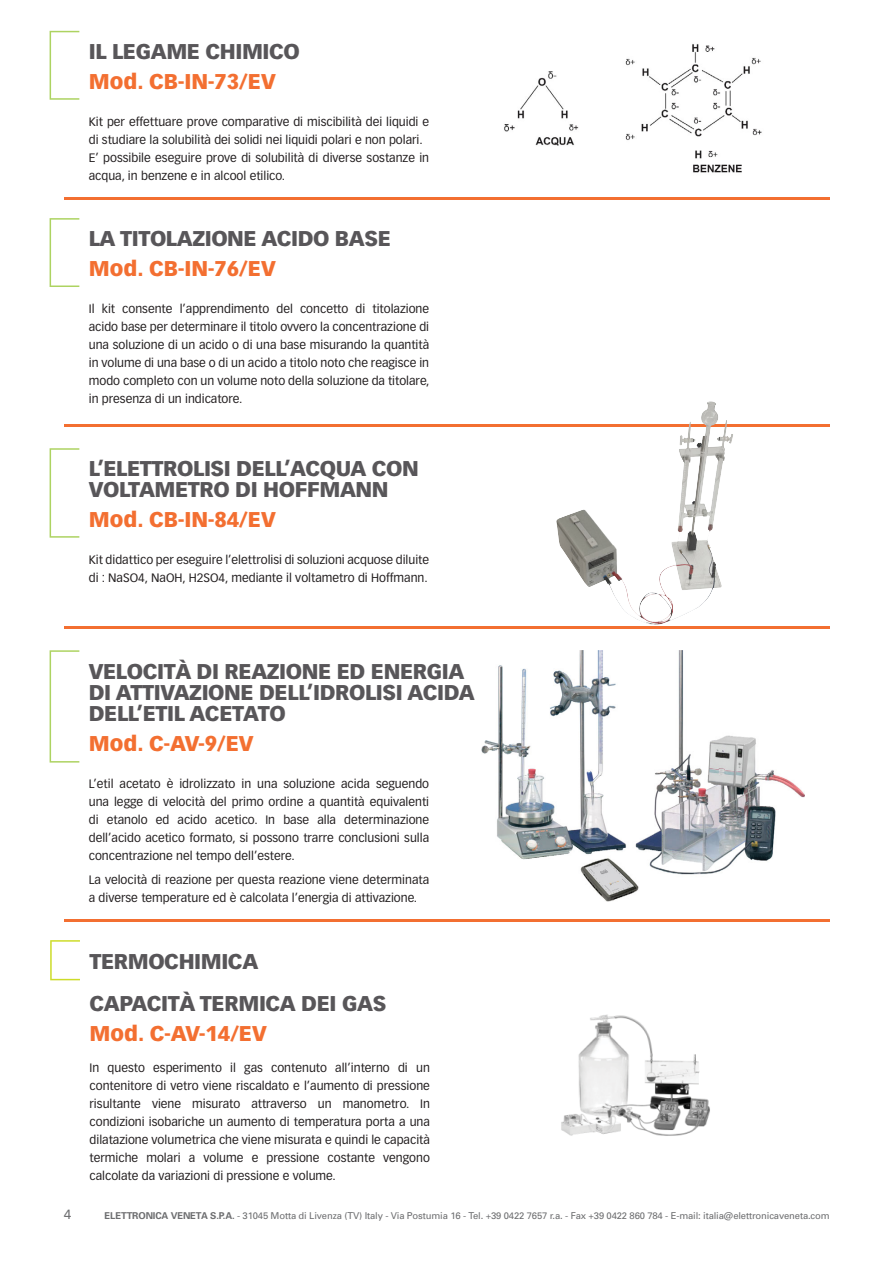
<style>
.page{position:relative;width:893px;height:1263px;background:#fff}
.page>*{position:absolute;margin:0;border:0;box-sizing:border-box;transform-origin:0 0}
.t1{font:900 21px/21px "Vectora LH";letter-spacing:-.02em;color:#585659}
.t2{font:900 21px "Vectora LH";color:#f36f31}
.t3{font:13.5px "Univers";color:#6d6e70}
.t4{font:12px/18px "Vectora LH";color:#231f20}
.t5{font:9.45px "Univers";letter-spacing:-.015em;color:#6d6e70}
.s1{font-weight:700}
</style>
<div class="page">
<svg style="left:50px;top:31px;width:29px;height:69px"></svg>
<svg style="left:50px;top:218px;width:29px;height:69px"></svg>
<svg style="left:50px;top:448px;width:29px;height:90px"></svg>
<svg style="left:50px;top:650px;width:29px;height:113px"></svg>
<hr style="left:64px;top:197px;width:765px;height:3px;background:#f36f31">
<hr style="left:64px;top:424px;width:765px;height:3px;background:#f36f31">
<hr style="left:64px;top:626px;width:765px;height:3px;background:#f36f31">
<hr style="left:64px;top:919px;width:765px;height:3px;background:#f36f31">
<img style="left:504px;top:44px;width:258px;height:129px">
<img style="left:556px;top:436px;width:137px;height:189px">
<img style="left:482px;top:650px;width:322px;height:252px">
<svg style="left:50px;top:940px;width:30px;height:40px"></svg>
<img style="left:561px;top:1014px;width:149px;height:122px">
<h1 class="t1" style="left:89px;top:42px;width:213px">IL LEGAME CHIMICO</h1>
<h1 class="t2" style="left:89px;top:72px;width:189px">Mod. CB-IN-73/EV</h1>
<p class="t4" style="left:89px;top:113px;width:342px">Kit per effettuare prove comparative di miscibilità dei liquidi e di studiare la solubilità dei solidi nei liquidi polari e non polari.<br>E’ possibile eseguire prove di solubilità di diverse sostanze in acqua, in benzene e in alcool etilico.</p>
<h1 class="t1" style="left:89px;top:229px;width:304px">LA TITOLAZIONE ACIDO BASE</h1>
<h1 class="t2" style="left:89px;top:260px;width:189px">Mod. CB-IN-76/EV</h1>
<p class="t4" style="left:89px;top:300px;width:342px;text-align:justify">Il kit consente l’apprendimento del concetto di titolazione acido base per determinare il titolo ovvero la concentrazione di una soluzione di un acido o di una base misurando la quantità in volume di una base o di un acido a titolo noto che reagisce in modo completo con un volume noto della soluzione da titolare, in presenza di un indicatore.</p>
<h1 class="t1" style="left:89px;top:459px;width:332px">L’ELETTROLISI DELL’ACQUA CON<br>VOLTAMETRO DI HOFFMANN</h1>
<h1 class="t2" style="left:89px;top:511px;width:189px">Mod. CB-IN-84/EV</h1>
<p class="t4" style="left:89px;top:552px;width:342px">Kit didattico per eseguire l’elettrolisi di soluzioni acquose diluite di : NaSO4, NaOH, H2SO4, mediante il voltametro di Hoffmann.</p>
<h1 class="t1" style="left:89px;top:662px;width:387px">VELOCITÀ DI REAZIONE ED ENERGIA<br>DI ATTIVAZIONE DELL’IDROLISI ACIDA<br>DELL’ETIL ACETATO</h1>
<h1 class="t2" style="left:89px;top:735px;width:166px">Mod. C-AV-9/EV</h1>
<p class="t4" style="left:89px;top:775px;width:342px;text-align:justify">L’etil acetato è idrolizzato in una soluzione acida seguendo una legge di velocità del primo ordine a quantità equivalenti di etanolo ed acido acetico. In base alla determinazione dell’acido acetico formato, si possono trarre conclusioni sulla concentrazione nel tempo dell’estere.</p>
<p class="t4" style="left:89px;top:871px;width:342px">La velocità di reazione per questa reazione viene determinata a diverse temperature ed è calcolata l’energia di attivazione.</p>
<h1 class="t1" style="left:89px;top:952px;width:170px">TERMOCHIMICA</h1>
<h1 class="t1" style="left:90px;top:995px;width:298px">CAPACITÀ TERMICA DEI GAS</h1>
<h1 class="t2" style="left:90px;top:1025px;width:179px">Mod. C-AV-14/EV</h1>
<p class="t4" style="left:90px;top:1059px;width:342px;text-align:justify">In questo esperimento il gas contenuto all’interno di un contenitore di vetro viene riscaldato e l’aumento di pressione risultante viene misurato attraverso un manometro. In condizioni isobariche un aumento di temperatura porta a una dilatazione volumetrica che viene misurata e quindi le capacità termiche molari a volume e pressione costante vengono calcolate da variazioni di pressione e volume.</p>
<p class="t3" style="left:64px;top:1209px;width:9px">4</p>
<p class="t5" style="left:105px;top:1212px;width:726px"><span class="s1">ELETTRONICA VENETA S.P.A.</span> - 31045 Motta di Livenza (TV) Italy - Via Postumia 16 - Tel. +39 0422 7657 r.a. - Fax +39 0422 860 784 - E-mail: italia@elettronicaveneta.com</p>
</div>
